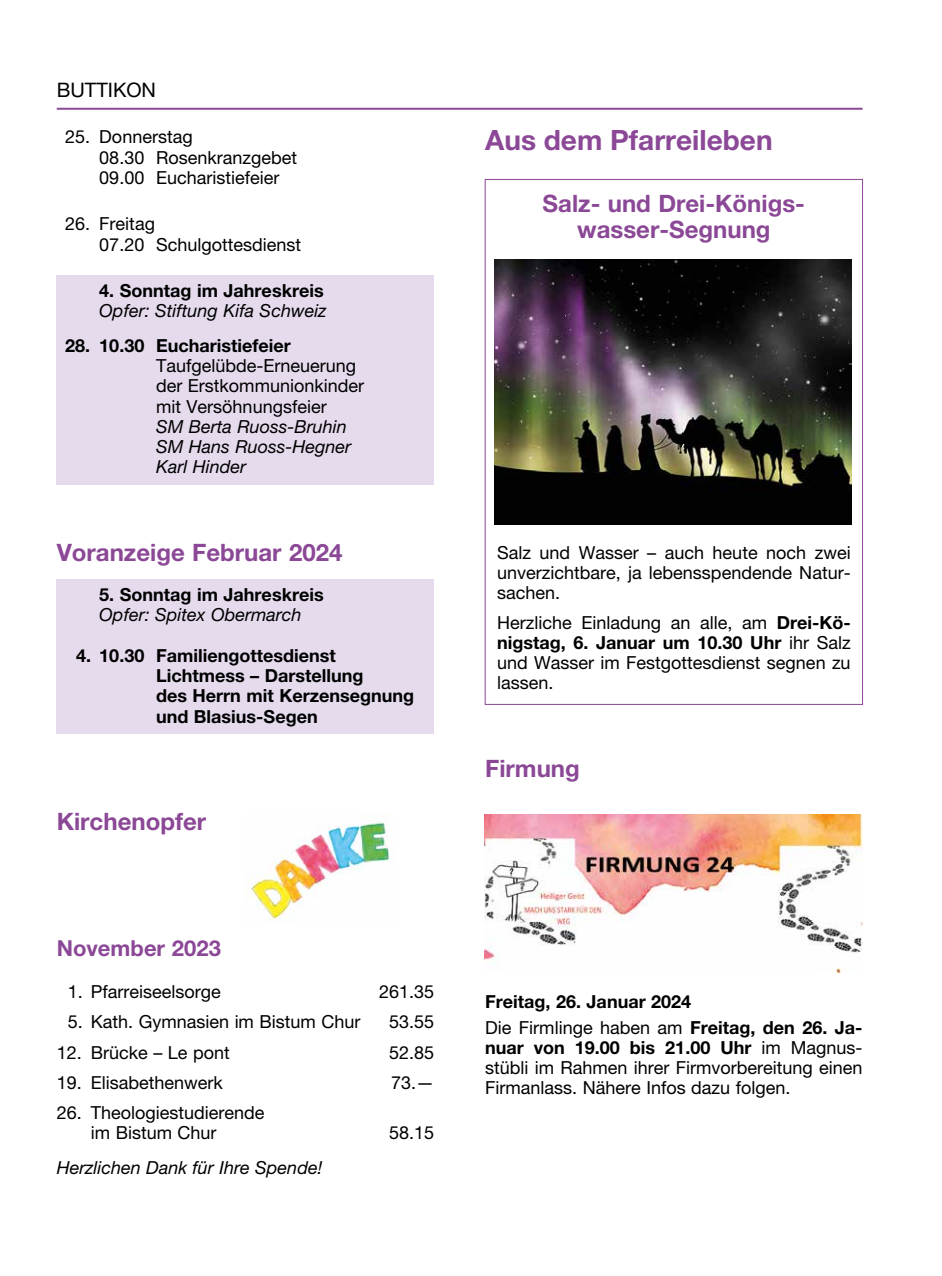
<style>
.page{position:relative;width:942px;height:1276px;background:#fff}
.page>*{position:absolute;margin:0;border:0;box-sizing:border-box;transform-origin:0 0}
.t1{font:700 28px "Helvetica Neue LT Pro";color:#8b4896}
.t2{font:700 24px/26px "Helvetica Neue LT Pro";color:#8b4896;text-align:center}
.t3{font:700 22px "Helvetica Neue LT Pro";color:#8b4896}
.t4{font:20px "Helvetica Neue LT Pro";color:#000}
.t5{font:18px/20px "Helvetica Neue LT Pro";color:#000}
.t6{font:700 18px/20.2px "Helvetica Neue LT Pro";color:#000}
.t7{font:italic 18px/20.2px "Helvetica Neue LT Pro";color:#000}
.s1{font-weight:700}
.s2{font-weight:400}
</style>
<div class="page">
<div style="left:57px;top:276px;width:377px;height:32px;background:#e5dbed"></div>
<div style="left:57px;top:296px;width:377px;height:32px;background:#e5dbed"></div>
<div style="left:57px;top:310px;width:377px;height:32px;background:#e5dbed"></div>
<div style="left:57px;top:330px;width:377px;height:33px;background:#e5dbed"></div>
<div style="left:57px;top:351px;width:377px;height:32px;background:#e5dbed"></div>
<div style="left:57px;top:371px;width:377px;height:32px;background:#e5dbed"></div>
<div style="left:57px;top:391px;width:377px;height:32px;background:#e5dbed"></div>
<div style="left:57px;top:411px;width:377px;height:33px;background:#e5dbed"></div>
<div style="left:57px;top:432px;width:377px;height:32px;background:#e5dbed"></div>
<div style="left:57px;top:452px;width:377px;height:32px;background:#e5dbed"></div>
<div style="left:57px;top:580px;width:377px;height:32px;background:#e5dbed"></div>
<div style="left:57px;top:600px;width:377px;height:32px;background:#e5dbed"></div>
<div style="left:57px;top:620px;width:377px;height:32px;background:#e5dbed"></div>
<div style="left:57px;top:640px;width:377px;height:32px;background:#e5dbed"></div>
<div style="left:57px;top:661px;width:377px;height:32px;background:#e5dbed"></div>
<div style="left:57px;top:681px;width:377px;height:32px;background:#e5dbed"></div>
<div style="left:57px;top:701px;width:377px;height:32px;background:#e5dbed"></div>
<hr style="left:57px;top:108px;width:805px;height:2px;background:#8b4896">
<img style="left:245px;top:814px;width:144px;height:107px">
<img style="left:494px;top:259px;width:357px;height:265px">
<img style="left:484px;top:814px;width:377px;height:158px">
<p class="t4" style="left:57px;top:78px;width:101px">BUTTIKON</p>
<p class="t5" style="left:99px;top:127px;width:199px;text-indent:-34px">25. Donnerstag<br>08.30 Rosenkranzgebet<br>09.00 Eucharistiefeier</p>
<p class="t5" style="left:99px;top:214px;width:203px;text-indent:-34px">26. Freitag<br>07.20 Schulgottesdienst</p>
<p class="t6" style="left:99px;top:280px;width:226px">4. Sonntag im Jahreskreis</p>
<p class="t7" style="left:99px;top:300px;width:228px">Opfer: Stiftung Kifa Schweiz</p>
<p class="t6" style="left:65px;top:335px;width:227px">28. 10.30 Eucharistiefeier</p>
<p class="t5" style="left:156px;top:355px;width:209px">Taufgelübde-Erneuerung der Erstkommunionkinder mit Versöhnungsfeier</p>
<p class="t7" style="left:156px;top:416px;width:196px">SM Berta Ruoss-Bruhin<br>SM Hans Ruoss-Hegner<br>Karl Hinder</p>
<h2 class="t2" style="left:57px;top:538px;width:287px">Voranzeige Februar 2024</h2>
<p class="t6" style="left:99px;top:584px;width:226px">5. Sonntag im Jahreskreis</p>
<p class="t7" style="left:99px;top:604px;width:204px">Opfer: Spitex Obermarch</p>
<p class="t6" style="left:156px;top:645px;width:259px;text-indent:-80px">4. 10.30 Familiengottesdienst<br>Lichtmess – Darstellung<br>des Herrn mit Kerzensegnung und Blasius-Segen</p>
<h2 class="t2" style="left:57px;top:808px;width:151px">Kirchenopfer</h2>
<p class="t3" style="left:57px;top:934px;width:166px">November 2023</p>
<p class="t5" style="left:68px;top:981px;width:154px">1. Pfarreiseelsorge</p>
<p class="t5" style="left:379px;top:981px;width:57px">261.35</p>
<p class="t5" style="left:68px;top:1011px;width:294px">5. Kath. Gymnasien im Bistum Chur</p>
<p class="t5" style="left:389px;top:1011px;width:47px">53.55</p>
<p class="t5" style="left:57px;top:1042px;width:174px">12. Brücke – Le pont</p>
<p class="t5" style="left:389px;top:1042px;width:47px">52.85</p>
<p class="t5" style="left:57px;top:1072px;width:168px">19. Elisabethenwerk</p>
<p class="t5" style="left:391px;top:1072px;width:45px">73.—</p>
<p class="t5" style="left:91px;top:1102px;width:175px;text-indent:-34px">26. Theologiestudierende im Bistum Chur</p>
<p class="t5" style="left:389px;top:1122px;width:47px">58.15</p>
<p class="t7" style="left:57px;top:1157px;width:267px">Herzlichen Dank für Ihre Spende!</p>
<h1 class="t1" style="left:485px;top:123px;width:289px">Aus dem Pfarreileben</h1>
<h2 class="t2" style="left:542px;top:190px;width:264px">Salz- und Drei-Königs&shy;wasser-Segnung</h2>
<p class="t5" style="left:497px;top:542px;width:355px;text-align:justify">Salz und Wasser – auch heute noch zwei unverzichtbare, ja lebensspendende Natur&shy;sachen.</p>
<p class="t5" style="left:497px;top:612px;width:355px;text-align:justify">Herzliche Einladung an alle, am <span class="s1">Drei-Kö&shy;nigstag, 6. Januar um 10.30 Uhr</span> ihr Salz und Wasser im Festgottesdienst segnen zu lassen.</p>
<h2 class="t2" style="left:485px;top:755px;width:96px">Firmung</h2>
<p class="t6" style="left:485px;top:988px;width:374px;line-height:26px">Freitag, 26. Januar 2024<br><span class="s2">Die Firmlinge haben am</span> Freitag, den 26. Ja--</p>
<p class="t5" style="left:485px;top:1037px;width:378px;text-align:justify"><span class="s1">nuar von 19.00 bis 21.00 Uhr</span> im Magnus&shy;stübli im Rahmen ihrer Firmvorbereitung einen Firmanlass. Nähere Infos dazu folgen.</p>
</div>
